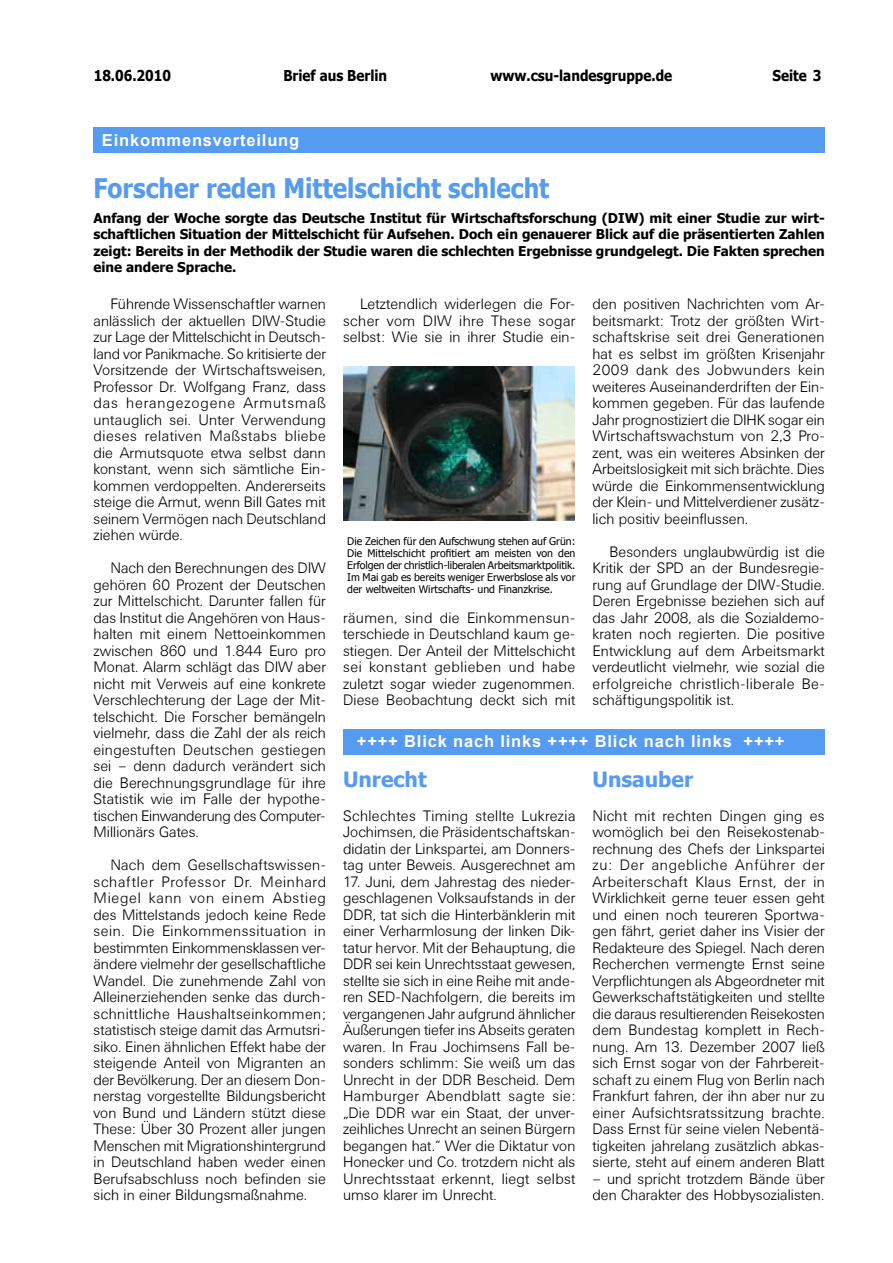
<style>
.page{position:relative;width:893px;height:1263px;background:#fff}
.page>*{position:absolute;margin:0;border:0;box-sizing:border-box;transform-origin:0 0}
.t1{font:700 27px "Tahoma";color:#559bf2;scale:.9 1}
.t2{font:700 21px "Tahoma";color:#559bf2}
.t3{font:700 16.5px "Arial";letter-spacing:.05em;color:#fff}
.t4{font:300 15px/16.5px "Univers BSK";color:#000;text-align:justify}
.t5{font:700 15px "Tahoma";color:#000;scale:.9 1}
.t6{font:700 13.5px/16.5px "Tahoma";color:#000;text-align:justify}
.t7{font:10.5px/12px "Tahoma";color:#000;text-align:justify}
</style>
<div class="page">
<div style="left:93px;top:128px;width:732px;height:25px;background:#559bf2"></div>
<div style="left:343px;top:729px;width:482px;height:25px;background:#559bf2"></div>
<img style="left:343px;top:366px;width:232px;height:155px">
<p class="t5" style="left:94px;top:65px;width:87px">18.06.2010</p>
<p class="t5" style="left:283px;top:65px;width:117px">Brief aus Berlin</p>
<p class="t5" style="left:490px;top:65px;width:203px">www.csu-landesgruppe.de</p>
<p class="t5" style="left:772px;top:65px;width:56px">Seite 3</p>
<p class="t3" style="left:102px;top:129px;width:199px">Einkommensverteilung</p>
<h1 class="t1" style="left:94px;top:169px;width:508px">Forscher reden Mittelschicht schlecht</h1>
<p class="t6" style="left:94px;top:209px;width:733px">Anfang der Woche sorgte das Deutsche Institut für Wirtschaftsforschung (DIW) mit einer Studie zur wirt&shy;schaftlichen Situation der Mittelschicht für Aufsehen. Doch ein genauerer Blick auf die präsentierten Zahlen zeigt: Bereits in der Methodik der Studie waren die schlechten Ergebnisse grundgelegt. Die Fakten sprechen eine andere Sprache.</p>
<p class="t4" style="left:94px;top:296px;width:234px;text-indent:17px">Führende Wissenschaftler warnen anlässlich der aktuellen DIW-Studie zur Lage der Mittelschicht in Deutsch&shy;land vor Panikmache. So kritisierte der Vorsitzende der Wirtschaftsweisen, Professor Dr. Wolfgang Franz, dass das herangezogene Armutsmaß untauglich sei. Unter Verwendung dieses relativen Maßstabs bliebe die Armutsquote etwa selbst dann konstant, wenn sich sämtliche Ein&shy;kommen verdoppelten. Andererseits steige die Armut, wenn Bill Gates mit seinem Vermögen nach Deutschland ziehen würde.</p>
<p class="t4" style="left:94px;top:560px;width:234px;text-indent:17px">Nach den Berechnungen des DIW gehören 60 Prozent der Deutschen zur Mittelschicht. Darunter fallen für das Institut die Angehören von Haus&shy;halten mit einem Nettoeinkommen zwischen 860 und 1.844 Euro pro Monat. Alarm schlägt das DIW aber nicht mit Verweis auf eine konkrete Verschlechterung der Lage der Mit&shy;telschicht. Die Forscher bemängeln vielmehr, dass die Zahl der als reich eingestuften Deutschen gestiegen sei – denn dadurch verändert sich die Berechnungsgrundlage für ihre Statistik wie im Falle der hypothe&shy;tischen Einwanderung des Computer-Millionärs Gates.</p>
<p class="t4" style="left:94px;top:857px;width:234px;text-indent:17px">Nach dem Gesellschaftswissen&shy;schaftler Professor Dr. Meinhard Miegel kann von einem Abstieg des Mittelstands jedoch keine Rede sein. Die Einkommenssituation in bestimmten Einkommensklassen ver&shy;ändere vielmehr der gesellschaftliche Wandel. Die zunehmende Zahl von Alleinerziehenden senke das durch&shy;schnittliche Haushaltseinkommen; statistisch steige damit das Armutsri&shy;siko. Einen ähnlichen Effekt habe der steigende Anteil von Migranten an der Bevölkerung. Der an diesem Don&shy;nerstag vorgestellte Bildungsbericht von Bund und Ländern stützt diese These: Über 30 Prozent aller jungen Menschen mit Migrationshintergrund in Deutschland haben weder einen Berufsabschluss noch befinden sie sich in einer Bildungsmaßnahme.</p>
<p class="t4" style="left:343px;top:296px;width:234px;text-indent:17px">Letztendlich widerlegen die For&shy;scher vom DIW ihre These sogar selbst: Wie sie in ihrer Studie ein-</p>
<p class="t7" style="left:347px;top:535px;width:230px">Die Zeichen für den Aufschwung stehen auf Grün:<br>Die Mittelschicht profitiert am meisten von den Erfolgen der christlich-liberalen Arbeitsmarktpolitik.<br>Im Mai gab es bereits weniger Erwerbslose als vor der weltweiten Wirtschafts- und Finanzkrise.</p>
<p class="t4" style="left:343px;top:609px;width:234px">räumen, sind die Einkommensun&shy;terschiede in Deutschland kaum ge&shy;stiegen. Der Anteil der Mittelschicht sei konstant geblieben und habe zuletzt sogar wieder zugenommen.<br>Diese Beobachtung deckt sich mit</p>
<p class="t4" style="left:592px;top:296px;width:234px">den positiven Nachrichten vom Ar&shy;beitsmarkt: Trotz der größten Wirt&shy;schaftskrise seit drei Generationen hat es selbst im größten Krisenjahr 2009 dank des Jobwunders kein weiteres Auseinanderdriften der Ein&shy;kommen gegeben. Für das laufende Jahr prognostiziert die DIHK sogar ein Wirtschaftswachstum von 2,3 Pro&shy;zent, was ein weiteres Absinken der Arbeitslosigkeit mit sich brächte. Dies würde die Einkommensentwicklung der Klein- und Mittelverdiener zusätz&shy;lich positiv beeinflussen.</p>
<p class="t4" style="left:592px;top:543px;width:234px;text-indent:17px">Besonders unglaubwürdig ist die Kritik der SPD an der Bundesregie&shy;rung auf Grundlage der DIW-Studie.<br>Deren Ergebnisse beziehen sich auf das Jahr 2008, als die Sozialdemo&shy;kraten noch regierten. Die positive Entwicklung auf dem Arbeitsmarkt verdeutlicht vielmehr, wie sozial die erfolgreiche christlich-liberale Be&shy;schäftigungspolitik ist.</p>
<p class="t3" style="left:357px;top:730px;width:429px">++++ Blick nach links ++++ Blick nach links ++++</p>
<h2 class="t2" style="left:343px;top:765px;width:85px">Unrecht</h2>
<p class="t4" style="left:343px;top:807px;width:234px">Schlechtes Timing stellte Lukrezia Jochimsen, die Präsidentschaftskan&shy;didatin der Linkspartei, am Donners&shy;tag unter Beweis. Ausgerechnet am</p>
<p class="t4" style="left:343px;top:873px;width:234px">17. Juni, dem Jahrestag des nieder&shy;geschlagenen Volksaufstands in der DDR, tat sich die Hinterbänklerin mit einer Verharmlosung der linken Dik&shy;tatur hervor. Mit der Behauptung, die DDR sei kein Unrechtsstaat gewesen, stellte sie sich in eine Reihe mit ande&shy;ren SED-Nachfolgern, die bereits im vergangenen Jahr aufgrund ähnlicher Äußerungen tiefer ins Abseits geraten waren. In Frau Jochimsens Fall be&shy;sonders schlimm: Sie weiß um das Unrecht in der DDR Bescheid. Dem Hamburger Abendblatt sagte sie: „Die DDR war ein Staat, der unver&shy;zeihliches Unrecht an seinen Bürgern begangen hat.“ Wer die Diktatur von Honecker und Co. trotzdem nicht als Unrechtsstaat erkennt, liegt selbst umso klarer im Unrecht.</p>
<h2 class="t2" style="left:592px;top:765px;width:102px">Unsauber</h2>
<p class="t4" style="left:592px;top:807px;width:234px">Nicht mit rechten Dingen ging es womöglich bei den Reisekostenab&shy;rechnung des Chefs der Linkspartei zu: Der angebliche Anführer der Arbeiterschaft Klaus Ernst, der in Wirklichkeit gerne teuer essen geht und einen noch teureren Sportwa&shy;gen fährt, geriet daher ins Visier der Redakteure des Spiegel. Nach deren Recherchen vermengte Ernst seine Verpflichtungen als Abgeordneter mit Gewerkschaftstätigkeiten und stellte die daraus resultierenden Reisekosten dem Bundestag komplett in Rech&shy;nung. Am 13. Dezember 2007 ließ sich Ernst sogar von der Fahrbereit&shy;schaft zu einem Flug von Berlin nach Frankfurt fahren, der ihn aber nur zu einer Aufsichtsratssitzung brachte.<br>Dass Ernst für seine vielen Nebentä&shy;tigkeiten jahrelang zusätzlich abkas&shy;sierte, steht auf einem anderen Blatt</p>
<p class="t4" style="left:592px;top:1170px;width:234px">– und spricht trotzdem Bände über den Charakter des Hobbysozialisten.</p>
</div>
